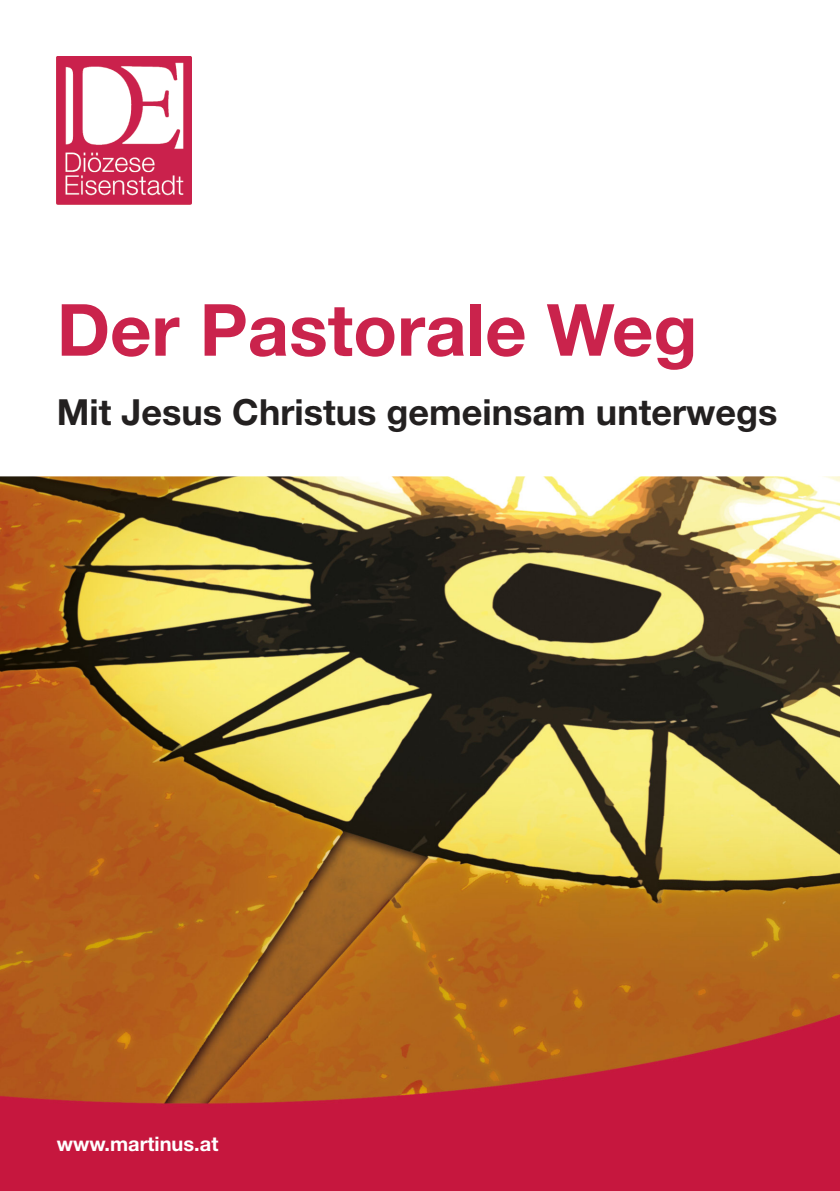
<style>
.page{position:relative;width:840px;height:1191px;background:#fff}
.page>*{position:absolute;margin:0;border:0;box-sizing:border-box;transform-origin:0 0}
.t1{font:700 72px "Helvetica Neue LT Pro";color:#ca234c}
.t2{font:700 36px "Helvetica Neue LT Pro";color:#232020}
.t3{font:700 20px "Helvetica Neue LT Pro";color:#fff}
</style>
<div class="page">
<img style="left:57px;top:57px;width:135px;height:147px">
<img style="left:0;top:476px;width:839px;height:516px">
<img style="left:0;top:992px;width:839px;height:199px">
<h1 class="t1" style="left:57px;top:304px;width:641px">Der Pastorale Weg</h1>
<p class="t2" style="left:57px;top:399px;width:721px">Mit Jesus Christus gemeinsam unterwegs</p>
<p class="t3" style="left:57px;top:1137px;width:163px">www.martinus.at</p>
</div>
